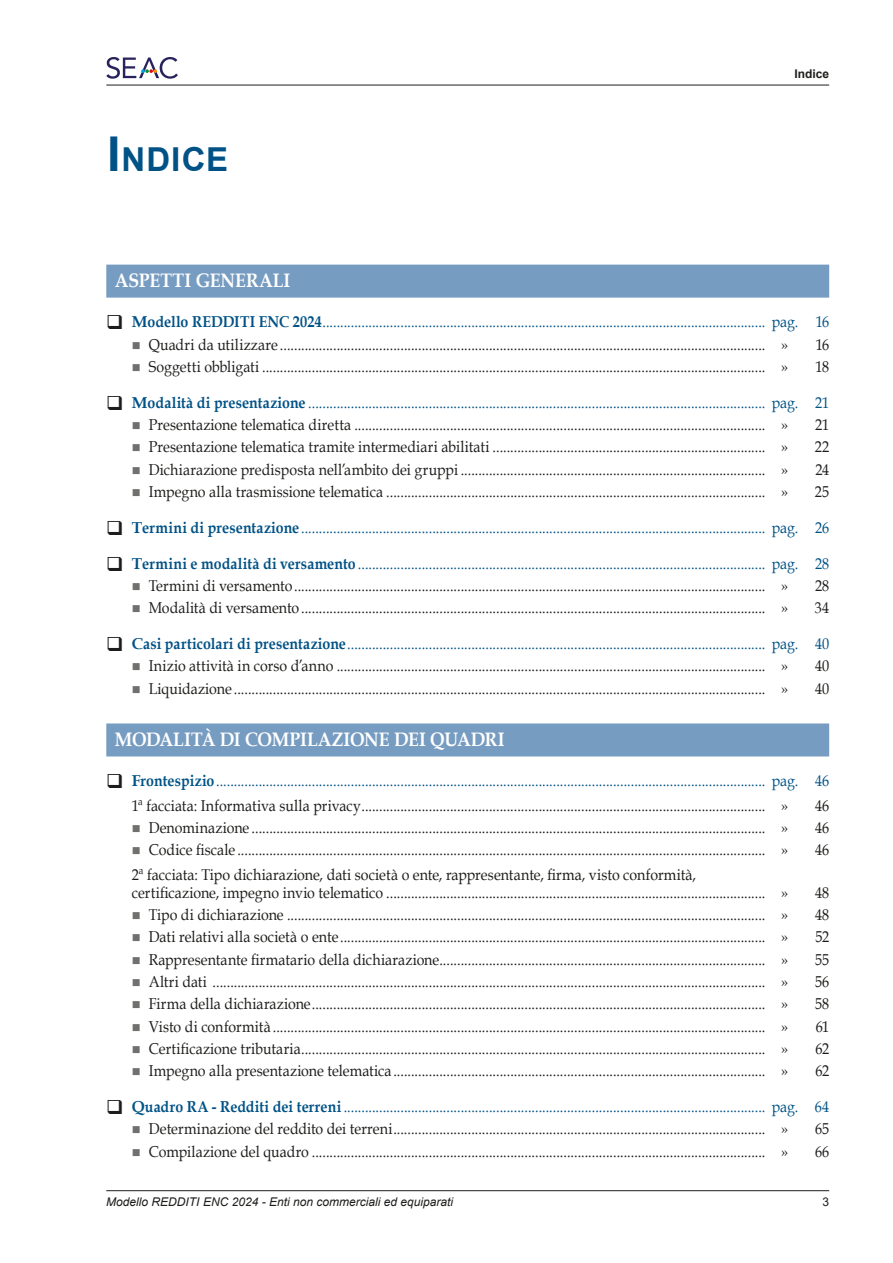
<style>
.page{position:relative;width:893px;height:1263px;background:#fff}
.page>*{position:absolute;margin:0;border:0;box-sizing:border-box;transform-origin:0 0}
.t1{font:700 33px "Arial";letter-spacing:.035em;color:#005286}
.t2{font:700 19.5px "Book Antiqua";color:#fff;scale:.9 1}
.t3{font:15.75px/22.4px "Book Antiqua";letter-spacing:.005em;color:#1d1d1b;scale:.9 1}
.t4{font:15.75px/24.5px "Book Antiqua";letter-spacing:-.005em;color:#005286;scale:.9 1}
.t5{font:italic 12px "Arial";color:#1d1d1b}
.t6{font:700 12px "Arial";color:#1d1d1b}
.t7{font:12px "Arial";color:#1d1d1b}
.s1{font-size:48px}
.s2{font-weight:700;color:#005286}
.s3{color:#005286}
.s4{font-weight:700}
.s5{color:#1d1d1b}
</style>
<div class="page">
<hr style="left:106px;top:85px;width:723px;height:1px;background:#1d1d1b">
<hr style="left:106px;top:1190px;width:723px;height:1px;background:#1d1d1b">
<svg style="left:106px;top:57px;width:72px;height:22px"></svg>
<div style="left:106px;top:265px;width:723px;height:33px;background:#779cc1"></div>
<div style="left:106px;top:723px;width:723px;height:33px;background:#779cc1"></div>
<h1 class="t1" style="left:107px;top:136px;width:123px"><span class="s1">I</span>NDICE</h1>
<p class="t6" style="left:794px;top:65px;width:36px">Indice</p>
<p class="t2" style="left:115px;top:267px;width:196px">ASPETTI GENERALI</p>
<p class="t3" style="left:149px;top:310px;width:757px;text-indent:-17px"><span class="s2">Modello REDDITI ENC 2024</span><span class="s3">............................................................................................................................. pag. 16<br></span>Quadri da utilizzare ......................................................................................................................................... »</p>
<p class="t3" style="left:816px;top:333px;width:16px">16</p>
<p class="t3" style="left:149px;top:355px;width:712px">Soggetti obbligati .............................................................................................................................................. »</p>
<p class="t3" style="left:816px;top:355px;width:17px">18</p>
<p class="t3" style="left:149px;top:391px;width:757px;text-indent:-17px"><span class="s2">Modalità di presentazione</span> <span class="s3">................................................................................................................................. pag. 21<br></span>Presentazione telematica diretta .................................................................................................................... »</p>
<p class="t3" style="left:815px;top:413px;width:17px">21</p>
<p class="t3" style="left:149px;top:435px;width:712px">Presentazione telematica tramite intermediari abilitati ............................................................................. »</p>
<p class="t3" style="left:815px;top:435px;width:17px">22</p>
<p class="t3" style="left:149px;top:458px;width:712px">Dichiarazione predisposta nell’ambito dei gruppi ...................................................................................... »</p>
<p class="t3" style="left:815px;top:458px;width:17px">24</p>
<p class="t3" style="left:149px;top:480px;width:712px">Impegno alla trasmissione telematica ........................................................................................................... »</p>
<p class="t3" style="left:815px;top:480px;width:17px">25</p>
<p class="t4" style="left:132px;top:515px;width:776px"><span class="s4">Termini di presentazione</span> ................................................................................................................................... pag. 26</p>
<p class="t3" style="left:149px;top:552px;width:757px;text-indent:-17px"><span class="s2">Termini e modalità di versamento</span> <span class="s3">................................................................................................................... pag. 28<br></span>Termini di versamento..................................................................................................................................... »</p>
<p class="t3" style="left:815px;top:574px;width:17px">28</p>
<p class="t3" style="left:149px;top:596px;width:712px">Modalità di versamento................................................................................................................................... »</p>
<p class="t3" style="left:815px;top:596px;width:17px">34</p>
<p class="t3" style="left:149px;top:632px;width:757px;text-indent:-17px"><span class="s2">Casi particolari di presentazione</span><span class="s3">...................................................................................................................... pag. 40<br></span>Inizio attività in corso d’anno ......................................................................................................................... »</p>
<p class="t3" style="left:815px;top:654px;width:17px">40</p>
<p class="t3" style="left:149px;top:677px;width:712px">Liquidazione ...................................................................................................................................................... »</p>
<p class="t3" style="left:815px;top:677px;width:17px">40</p>
<p class="t2" style="left:115px;top:726px;width:435px">MODALITÀ DI COMPILAZIONE DEI QUADRI</p>
<p class="t4" style="left:132px;top:768px;width:776px"><span class="s4">Frontespizio</span>........................................................................................................................................................... pag. 46<br><span class="s5">1ª facciata: Informativa sulla privacy.................................................................................................................. »</span></p>
<p class="t3" style="left:815px;top:794px;width:17px">46</p>
<p class="t3" style="left:149px;top:816px;width:712px">Denominazione ................................................................................................................................................. »</p>
<p class="t3" style="left:815px;top:816px;width:17px">46</p>
<p class="t3" style="left:149px;top:838px;width:712px">Codice fiscale ..................................................................................................................................................... »</p>
<p class="t3" style="left:815px;top:838px;width:17px">46</p>
<p class="t3" style="left:132px;top:865px;width:731px;line-height:18px">2ª facciata: Tipo dichiarazione, dati società o ente, rappresentante, firma, visto conformità,<br>certificazione, impegno invio telematico ........................................................................................................... »</p>
<p class="t3" style="left:815px;top:881px;width:17px">48</p>
<p class="t3" style="left:149px;top:903px;width:712px">Tipo di dichiarazione ....................................................................................................................................... »</p>
<p class="t3" style="left:815px;top:903px;width:17px">48</p>
<p class="t3" style="left:149px;top:925px;width:712px">Dati relativi alla società o ente ........................................................................................................................ »</p>
<p class="t3" style="left:815px;top:925px;width:17px">52</p>
<p class="t3" style="left:149px;top:948px;width:712px">Rappresentante firmatario della dichiarazione............................................................................................ »</p>
<p class="t3" style="left:815px;top:948px;width:17px">55</p>
<p class="t3" style="left:149px;top:970px;width:712px">Altri dati ............................................................................................................................................................ »</p>
<p class="t3" style="left:815px;top:970px;width:17px">56</p>
<p class="t3" style="left:149px;top:992px;width:712px">Firma della dichiarazione................................................................................................................................ »</p>
<p class="t3" style="left:815px;top:992px;width:17px">58</p>
<p class="t3" style="left:149px;top:1015px;width:712px">Visto di conformità ........................................................................................................................................... »</p>
<p class="t3" style="left:816px;top:1015px;width:16px">61</p>
<p class="t3" style="left:149px;top:1037px;width:712px">Certificazione tributaria................................................................................................................................... »</p>
<p class="t3" style="left:815px;top:1037px;width:17px">62</p>
<p class="t3" style="left:149px;top:1059px;width:712px">Impegno alla presentazione telematica......................................................................................................... »</p>
<p class="t3" style="left:815px;top:1059px;width:17px">62</p>
<p class="t3" style="left:149px;top:1095px;width:757px;text-indent:-17px"><span class="s2">Quadro RA - Redditi dei terreni</span> <span class="s3">....................................................................................................................... pag. 64<br></span>Determinazione del reddito dei terreni......................................................................................................... »</p>
<p class="t3" style="left:815px;top:1117px;width:17px">65</p>
<p class="t3" style="left:149px;top:1140px;width:712px">Compilazione del quadro ................................................................................................................................ »</p>
<p class="t3" style="left:815px;top:1140px;width:17px">66</p>
<p class="t5" style="left:106px;top:1194px;width:348px">Modello REDDITI ENC 2024 - Enti non commerciali ed equiparati</p>
<p class="t7" style="left:822px;top:1194px;width:8px">3</p>
</div>
